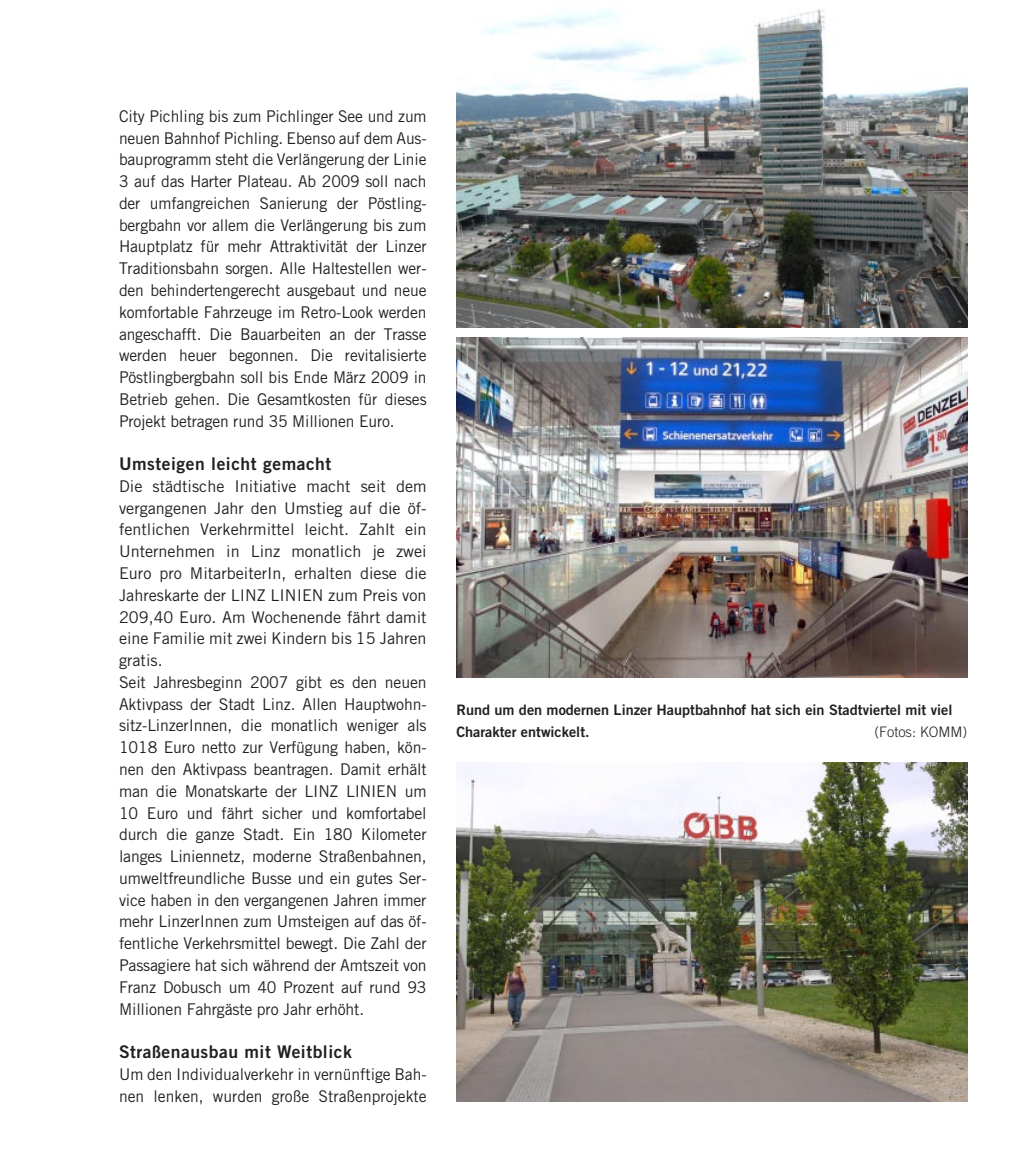
<style>
.page{position:relative;width:1017px;height:1166px;background:#fff}
.page>*{position:absolute;margin:0;border:0;box-sizing:border-box;transform-origin:0 0}
.t1{font:17.5px "Trade Gothic Bold Two";letter-spacing:.03em;color:#231f20}
.t2{font:16.1px/21.7px "Trade Gothic";letter-spacing:-.01em;color:#231f20}
.t3{font:14.35px/21.7px "Trade Gothic Bold Two";color:#231f20}
.t4{font:300 14.35px "Trade Gothic";color:#231f20}
</style>
<div class="page">
<img style="left:456px;top:9px;width:511px;height:318px">
<img style="left:456px;top:337px;width:511px;height:340px">
<img style="left:456px;top:762px;width:511px;height:340px">
<p class="t2" style="left:119px;top:105px;width:309px;text-align:justify">City Pichling bis zum Pichlinger See und zum neuen Bahnhof Pichling. Ebenso auf dem Aus&shy;bauprogramm steht die Verlängerung der Linie 3 auf das Harter Plateau. Ab 2009 soll nach der umfangreichen Sanierung der Pöstling&shy;bergbahn vor allem die Verlängerung bis zum Hauptplatz für mehr Attraktivität der Linzer Traditionsbahn sorgen. Alle Haltestellen wer&shy;den behindertengerecht ausgebaut und neue komfortable Fahrzeuge im Retro-Look werden angeschafft. Die Bauarbeiten an der Trasse werden heuer begonnen. Die revitalisierte Pöstlingbergbahn soll bis Ende März 2009 in Betrieb gehen. Die Gesamtkosten für dieses Projekt betragen rund 35 Millionen Euro.</p>
<p class="t1" style="left:119px;top:453px;width:214px">Umsteigen leicht gemacht</p>
<p class="t2" style="left:119px;top:475px;width:309px">Die städtische Initiative macht seit dem vergangenen Jahr den Umstieg auf die öf&shy;fentlichen Verkehrmittel leicht. Zahlt ein Unternehmen in Linz monatlich je zwei Euro pro MitarbeiterIn, erhalten diese die Jahreskarte der LINZ LINIEN zum Preis von 209,40 Euro. Am Wochenende fährt damit eine Familie mit zwei Kindern bis 15 Jahren gratis.<br>Seit Jahresbeginn 2007 gibt es den neuen Aktivpass der Stadt Linz. Allen Hauptwohn&shy;sitz-LinzerInnen, die monatlich weniger als 1018 Euro netto zur Verfügung haben, kön&shy;nen den Aktivpass beantragen. Damit erhält man die Monatskarte der LINZ LINIEN um 10 Euro und fährt sicher und komfortabel durch die ganze Stadt. Ein 180 Kilometer langes Liniennetz, moderne Straßenbahnen, umweltfreundliche Busse und ein gutes Ser&shy;vice haben in den vergangenen Jahren immer mehr LinzerInnen zum Umsteigen auf das öf&shy;fentliche Verkehrsmittel bewegt. Die Zahl der Passagiere hat sich während der Amtszeit von Franz Dobusch um 40 Prozent auf rund 93<br>Millionen Fahrgäste pro Jahr erhöht.</p>
<p class="t1" style="left:119px;top:1041px;width:234px">Straßenausbau mit Weitblick</p>
<p class="t2" style="left:119px;top:1063px;width:309px">Um den Individualverkehr in vernünftige Bah&shy;nen lenken, wurden große Straßenprojekte</p>
<p class="t3" style="left:456px;top:699px;width:498px">Rund um den modernen Linzer Hauptbahnhof hat sich ein Stadtviertel mit viel<br>Charakter entwickelt.</p>
<p class="t4" style="left:874px;top:723px;width:95px">(Fotos: KOMM )</p>
</div>
